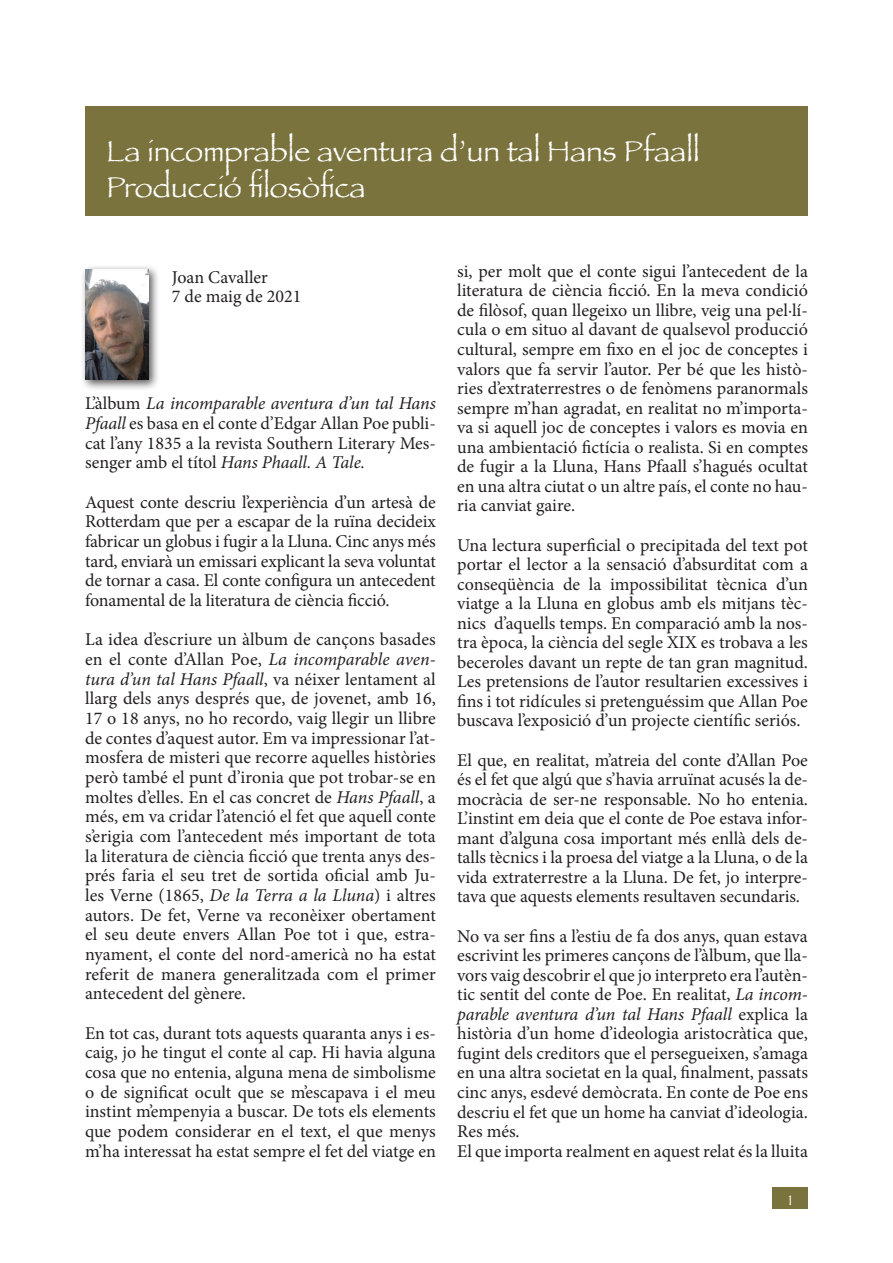
<style>
.page{position:relative;width:893px;height:1263px;background:#fff}
.page>*{position:absolute;margin:0;border:0;box-sizing:border-box;transform-origin:0 0}
.Títols_per_a_l_índex{font:30px "Papyrus";color:#fff}
.t1{font:18px/19.5px "Minion Pro";color:#231f20;text-align:justify}
.t2{font:15px "Papyrus";color:#fff}
.s1{font-style:italic}
</style>
<div class="page">
<div style="left:772px;top:1187px;width:36px;height:22px;background:#7a733d"></div>
<div style="left:85px;top:106px;width:723px;height:110px;background:#7a733d"></div>
<div style="left:80px;top:264px;width:80px;height:127px;background:#231f20;opacity:.75"></div>
<img style="left:85px;top:270px;width:64px;height:109px">
<p class="Títols_per_a_l_índex" style="left:106px;top:133px;width:595px">La incomprable aventura d’un tal Hans Pfaall</p>
<p class="Títols_per_a_l_índex" style="left:106px;top:169px;width:261px">Producció filosòfica</p>
<p class="t1" style="left:172px;top:267px;width:98px">Joan Cavaller</p>
<p class="t1" style="left:172px;top:287px;width:131px">7 de maig de 2021</p>
<p class="t1" style="left:85px;top:394px;width:352px">L’àlbum <span class="s1">La incomparable aventura d’un tal Hans Pfaall</span> es basa en el conte d’Edgar Allan Poe publi&shy;cat l’any 1835 a la revista Southern Literary Mes&shy;senger amb el títol <span class="s1">Hans Phaall. A Tale.</span></p>
<p class="t1" style="left:85px;top:492px;width:352px">Aquest conte descriu l’experiència d’un artesà de Rotterdam que per a escapar de la ruïna decideix fabricar un globus i fugir a la Lluna. Cinc anys més tard, enviarà un emissari explicant la seva voluntat de tornar a casa. El conte configura un antecedent fonamental de la literatura de ciència ficció.</p>
<p class="t1" style="left:85px;top:630px;width:352px">La idea d’escriure un àlbum de cançons basades en el conte d’Allan Poe, <span class="s1">La incomparable aven&shy;tura d’un tal Hans Pfaall</span>, va néixer lentament al llarg dels anys després que, de jovenet, amb 16, 17 o 18 anys, no ho recordo, vaig llegir un llibre de contes d’aquest autor. Em va impressionar l’at&shy;mosfera de misteri que recorre aquelles històries però també el punt d’ironia que pot trobar-se en moltes d’elles. En el cas concret de <span class="s1">Hans Pfaall</span>, a més, em va cridar l’atenció el fet que aquell conte s’erigia com l’antecedent més important de tota la literatura de ciència ficció que trenta anys des&shy;prés faria el seu tret de sortida oficial amb Ju&shy;les Verne (1865, <span class="s1">De la Terra a la Lluna</span>) i altres autors. De fet, Verne va reconèixer obertament el seu deute envers Allan Poe tot i que, estra&shy;nyament, el conte del nord-americà no ha estat referit de manera generalitzada com el primer antecedent del gènere.</p>
<p class="t1" style="left:85px;top:1023px;width:352px">En tot cas, durant tots aquests quaranta anys i es&shy;caig, jo he tingut el conte al cap. Hi havia alguna cosa que no entenia, alguna mena de simbolisme o de significat ocult que se m’escapava i el meu instint m’empenyia a buscar. De tots els elements que podem considerar en el text, el que menys m’ha interessat ha estat sempre el fet del viatge en</p>
<p class="t1" style="left:457px;top:261px;width:352px">si, per molt que el conte sigui l’antecedent de la literatura de ciència ficció. En la meva condició de filòsof, quan llegeixo un llibre, veig una pel·lí&shy;cula o em situo al davant de qualsevol producció cultural, sempre em fixo en el joc de conceptes i valors que fa servir l’autor. Per bé que les histò&shy;ries d’extraterrestres o de fenòmens paranormals sempre m’han agradat, en realitat no m’importa&shy;va si aquell joc de conceptes i valors es movia en una ambientació fictícia o realista. Si en comptes de fugir a la Lluna, Hans Pfaall s’hagués ocultat en una altra ciutat o un altre país, el conte no hau&shy;ria canviat gaire.</p>
<p class="t1" style="left:457px;top:535px;width:352px">Una lectura superficial o precipitada del text pot portar el lector a la sensació d’absurditat com a conseqüència de la impossibilitat tècnica d’un viatge a la Lluna en globus amb els mitjans tèc&shy;nics d’aquells temps. En comparació amb la nos&shy;tra època, la ciència del segle XIX es trobava a les beceroles davant un repte de tan gran magnitud.<br>Les pretensions de l’autor resultarien excessives i fins i tot ridícules si pretenguéssim que Allan Poe buscava l’exposició d’un projecte científic seriós.</p>
<p class="t1" style="left:457px;top:750px;width:352px">El que, en realitat, m’atreia del conte d’Allan Poe és el fet que algú que s’havia arruïnat acusés la de&shy;mocràcia de ser-ne responsable. No ho entenia.<br>L’instint em deia que el conte de Poe estava infor&shy;mant d’alguna cosa important més enllà dels de&shy;talls tècnics i la proesa del viatge a la Lluna, o de la vida extraterrestre a la Lluna. De fet, jo interpre&shy;tava que aquests elements resultaven secundaris.</p>
<p class="t1" style="left:457px;top:926px;width:352px">No va ser fins a l’estiu de fa dos anys, quan estava escrivint les primeres cançons de l’àlbum, que lla&shy;vors vaig descobrir el que jo interpreto era l’autèn&shy;tic sentit del conte de Poe. En realitat, <span class="s1">La incom&shy;parable aventura d’un tal Hans Pfaall</span> explica la història d’un home d’ideologia aristocràtica que, fugint dels creditors que el persegueixen, s’amaga en una altra societat en la qual, finalment, passats cinc anys, esdevé demòcrata. En conte de Poe ens descriu el fet que un home ha canviat d’ideologia.<br>Res més.</p>
<p class="t1" style="left:457px;top:1141px;width:352px">El que importa realment en aquest relat és la lluita</p>
<p class="t2" style="left:788px;top:1191px;width:5px">1</p>
</div>
